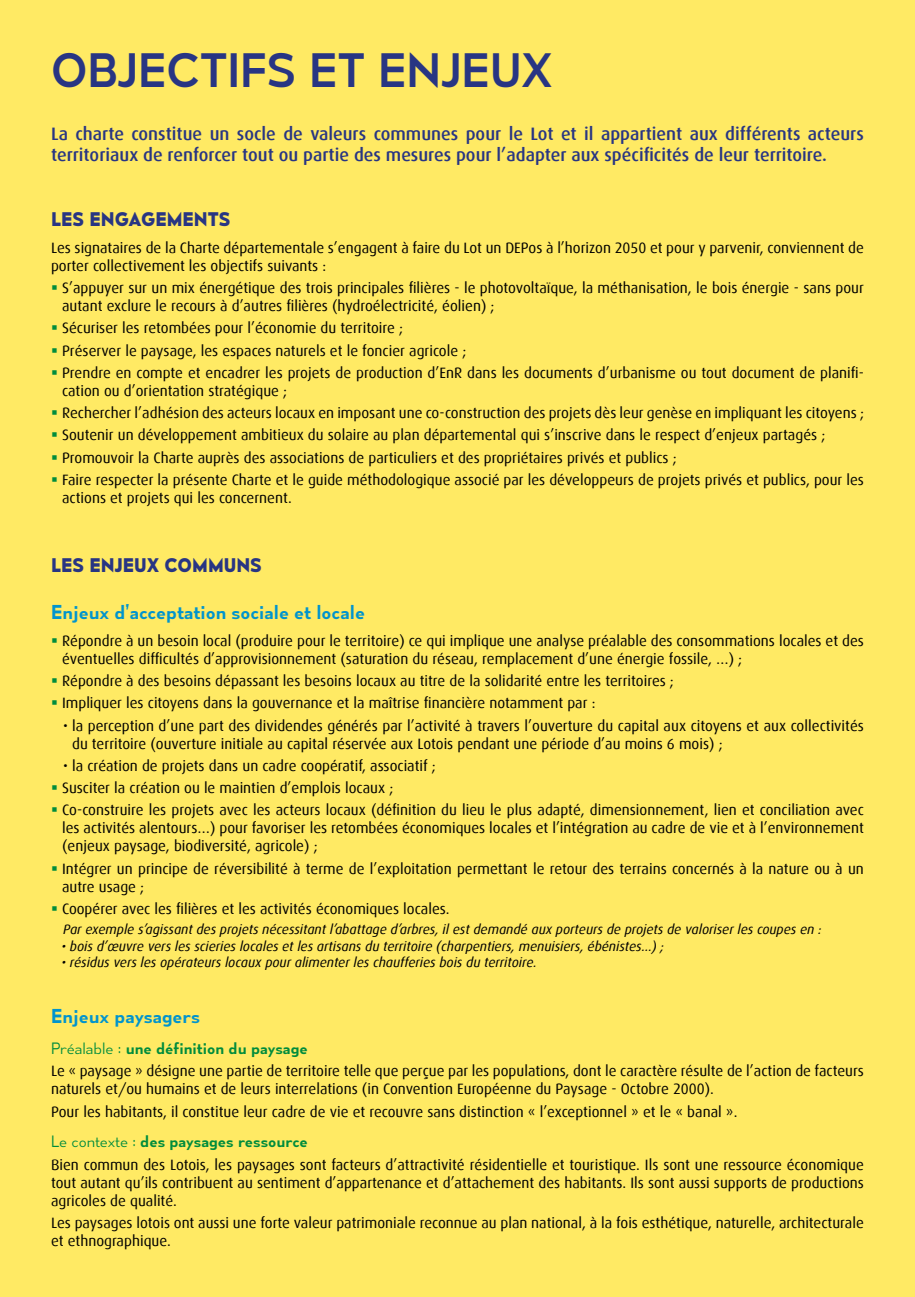
<style>
.page{position:relative;width:915px;height:1297px;background:#fff}
.page>*{position:absolute;margin:0;border:0;box-sizing:border-box;transform-origin:0 0}
.t1{font:45px "Mesmerize Rg";color:#283583}
.t2{font:500 18px/21.6px "Dax";color:#283583}
.t3{font:18px "Mesmerize Sb";color:#0094cd}
.t4{font:700 18px "Mesmerize Rg";color:#283583}
.t5{font:15px/18px "Dax";color:#000}
.t6{font:15px "Mesmerize Sb";color:#008c3c}
.t7{font:italic 13.5px "Dax";color:#000}
.s1{color:#008c3c}
.s2{font-family:"Mesmerize Lt"}
</style>
<div class="page">
<div style="left:0;top:0;width:914px;height:1297px;background:#ffea64"></div>
<h1 class="t1" style="left:51px;top:42px;width:503px">OBJECTIFS ET ENJEUX</h1>
<p class="t2" style="left:51px;top:123px;width:814px">La charte constitue un socle de valeurs communes pour le Lot et il appartient aux différents acteurs territoriaux de renforcer tout ou partie des mesures pour l’adapter aux spécificités de leur territoire.</p>
<p class="t4" style="left:51px;top:208px;width:181px">LES ENGAGEMENTS</p>
<p class="t5" style="left:51px;top:239px;width:814px">Les signataires de la Charte départementale s’engagent à faire du Lot un DEPos à l’horizon 2050 et pour y parvenir, conviennent de porter collectivement les objectifs suivants :</p>
<p class="t5" style="left:62px;top:279px;width:803px;text-indent:-11px"><span class="s1">▪</span> S’appuyer sur un mix énergétique des trois principales filières - le photovoltaïque, la méthanisation, le bois énergie - sans pour autant exclure le recours à d’autres filières (hydroélectricité, éolien) ;</p>
<p class="t5" style="left:51px;top:319px;width:353px"><span class="s1">▪</span> Sécuriser les retombées pour l’économie du territoire ;</p>
<p class="t5" style="left:51px;top:341px;width:416px"><span class="s1">▪</span> Préserver le paysage, les espaces naturels et le foncier agricole ;</p>
<p class="t5" style="left:62px;top:364px;width:803px;text-indent:-11px"><span class="s1">▪</span> Prendre en compte et encadrer les projets de production d’EnR dans les documents d’urbanisme ou tout document de planifi&shy;cation ou d’orientation stratégique ;</p>
<p class="t5" style="left:51px;top:404px;width:814px"><span class="s1">▪</span> Rechercher l’adhésion des acteurs locaux en imposant une co-construction des projets dès leur genèse en impliquant les citoyens ;</p>
<p class="t5" style="left:51px;top:426px;width:775px"><span class="s1">▪</span> Soutenir un développement ambitieux du solaire au plan départemental qui s’inscrive dans le respect d’enjeux partagés ;</p>
<p class="t5" style="left:51px;top:448px;width:627px"><span class="s1">▪</span> Promouvoir la Charte auprès des associations de particuliers et des propriétaires privés et publics ;</p>
<p class="t5" style="left:62px;top:471px;width:803px;text-indent:-11px"><span class="s1">▪</span> Faire respecter la présente Charte et le guide méthodologique associé par les développeurs de projets privés et publics, pour les actions et projets qui les concernent.</p>
<p class="t4" style="left:51px;top:554px;width:212px">LES ENJEUX COMMUNS</p>
<p class="t3" style="left:51px;top:601px;width:315px">Enjeux d’acceptation sociale et locale</p>
<p class="t5" style="left:62px;top:632px;width:803px;text-indent:-11px"><span class="s1">▪</span> Répondre à un besoin local (produire pour le territoire) ce qui implique une analyse préalable des consommations locales et des éventuelles difficultés d’approvisionnement (saturation du réseau, remplacement d’une énergie fossile, …) ;</p>
<p class="t5" style="left:51px;top:672px;width:624px"><span class="s1">▪</span> Répondre à des besoins dépassant les besoins locaux au titre de la solidarité entre les territoires ;</p>
<p class="t5" style="left:51px;top:694px;width:545px"><span class="s1">▪</span> Impliquer les citoyens dans la gouvernance et la maîtrise financière notamment par :</p>
<p class="t5" style="left:72px;top:716px;width:793px;text-indent:-9px">• la perception d’une part des dividendes générés par l’activité à travers l’ouverture du capital aux citoyens et aux collectivités du territoire (ouverture initiale au capital réservée aux Lotois pendant une période d’au moins 6 mois) ;</p>
<p class="t5" style="left:63px;top:757px;width:374px">• la création de projets dans un cadre coopératif, associatif ;</p>
<p class="t5" style="left:51px;top:779px;width:343px"><span class="s1">▪</span> Susciter la création ou le maintien d’emplois locaux ;</p>
<p class="t5" style="left:62px;top:801px;width:803px;text-align:justify;text-indent:-11px"><span class="s1">▪</span> Co-construire les projets avec les acteurs locaux (définition du lieu le plus adapté, dimensionnement, lien et conciliation avec les activités alentours…) pour favoriser les retombées économiques locales et l’intégration au cadre de vie et à l’environnement (enjeux paysage, biodiversité, agricole) ;</p>
<p class="t5" style="left:62px;top:859px;width:803px;text-indent:-11px"><span class="s1">▪</span> Intégrer un principe de réversibilité à terme de l’exploitation permettant le retour des terrains concernés à la nature ou à un autre usage ;</p>
<p class="t5" style="left:51px;top:900px;width:400px"><span class="s1">▪</span> Coopérer avec les filières et les activités économiques locales.</p>
<p class="t7" style="left:63px;top:922px;width:759px">Par exemple s’agissant des projets nécessitant l’abattage d’arbres, il est demandé aux porteurs de projets de valoriser les coupes en :</p>
<p class="t7" style="left:62px;top:938px;width:604px">• bois d’œuvre vers les scieries locales et les artisans du territoire (charpentiers, menuisiers, ébénistes…) ;</p>
<p class="t7" style="left:62px;top:955px;width:476px">• résidus vers les opérateurs locaux pour alimenter les chaufferies bois du territoire.</p>
<p class="t3" style="left:51px;top:1005px;width:150px">Enjeux paysagers</p>
<p class="t6" style="left:51px;top:1039px;width:258px"><span class="s2">Préalable :</span> une définition du paysage</p>
<p class="t5" style="left:51px;top:1062px;width:814px">Le « paysage » désigne une partie de territoire telle que perçue par les populations, dont le caractère résulte de l’action de facteurs naturels et/ou humains et de leurs interrelations (in Convention Européenne du Paysage - Octobre 2000).</p>
<p class="t5" style="left:51px;top:1102px;width:687px">Pour les habitants, il constitue leur cadre de vie et recouvre sans distinction « l’exceptionnel » et le « banal ».</p>
<p class="t6" style="left:51px;top:1132px;width:258px"><span class="s2">Le contexte :</span> des paysages ressource</p>
<p class="t5" style="left:51px;top:1155px;width:814px;text-align:justify">Bien commun des Lotois, les paysages sont facteurs d’attractivité résidentielle et touristique. Ils sont une ressource économique tout autant qu’ils contribuent au sentiment d’appartenance et d’attachement des habitants. Ils sont aussi supports de productions agricoles de qualité.</p>
<p class="t5" style="left:51px;top:1214px;width:814px">Les paysages lotois ont aussi une forte valeur patrimoniale reconnue au plan national, à la fois esthétique, naturelle, architecturale et ethnographique.</p>
</div>
